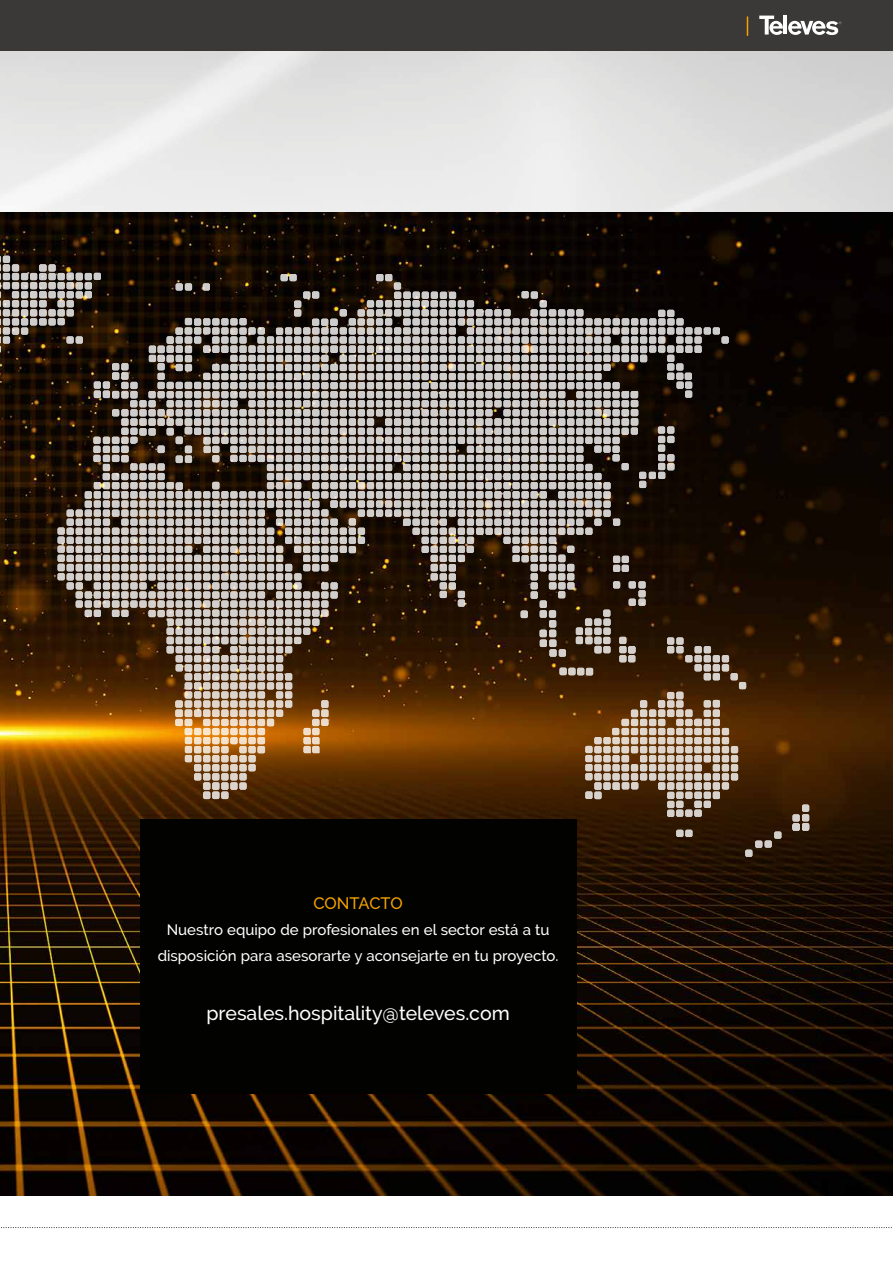
<style>
.page{position:relative;width:893px;height:1263px;background:#fff}
.page>*{position:absolute;margin:0;border:0;box-sizing:border-box;transform-origin:0 0}
.t1{font:500 19.5px "Raleway";color:#fff}
.t2{font:500 16.5px "Raleway";letter-spacing:-.01em;color:#f6a200}
.t3{font:500 15px/25.5px "Raleway";color:#fff;text-align:center}
</style>
<div class="page">
<img style="left:0;top:51px;width:893px;height:1145px">
<div style="left:0;top:0;width:893px;height:51px;background:#3a3938"></div>
<svg style="left:747px;top:16px;width:1px;height:20px"></svg>
<svg style="left:0;top:1227px;width:892px;height:1px"></svg>
<svg style="left:759px;top:16px;width:82px;height:19px"></svg>
<img style="left:0;top:212px;width:893px;height:983px">
<svg style="left:0;top:256px;width:809px;height:642px;background:#564332"></svg>
<svg style="left:0;top:256px;width:101px;height:24px;background:#564f49"></svg>
<div style="left:141px;top:819px;width:436px;height:275px;background:#020300"></div>
<p class="t2" style="left:313px;top:893px;width:91px">CONTACTO</p>
<p class="t3" style="left:158px;top:917px;width:402px">Nuestro equipo de profesionales en el sector está a tu disposición para asesorarte y aconsejarte en tu proyecto.</p>
<h1 class="t1" style="left:206px;top:1002px;width:305px">presales.hospitality@televes.com</h1>
</div>
